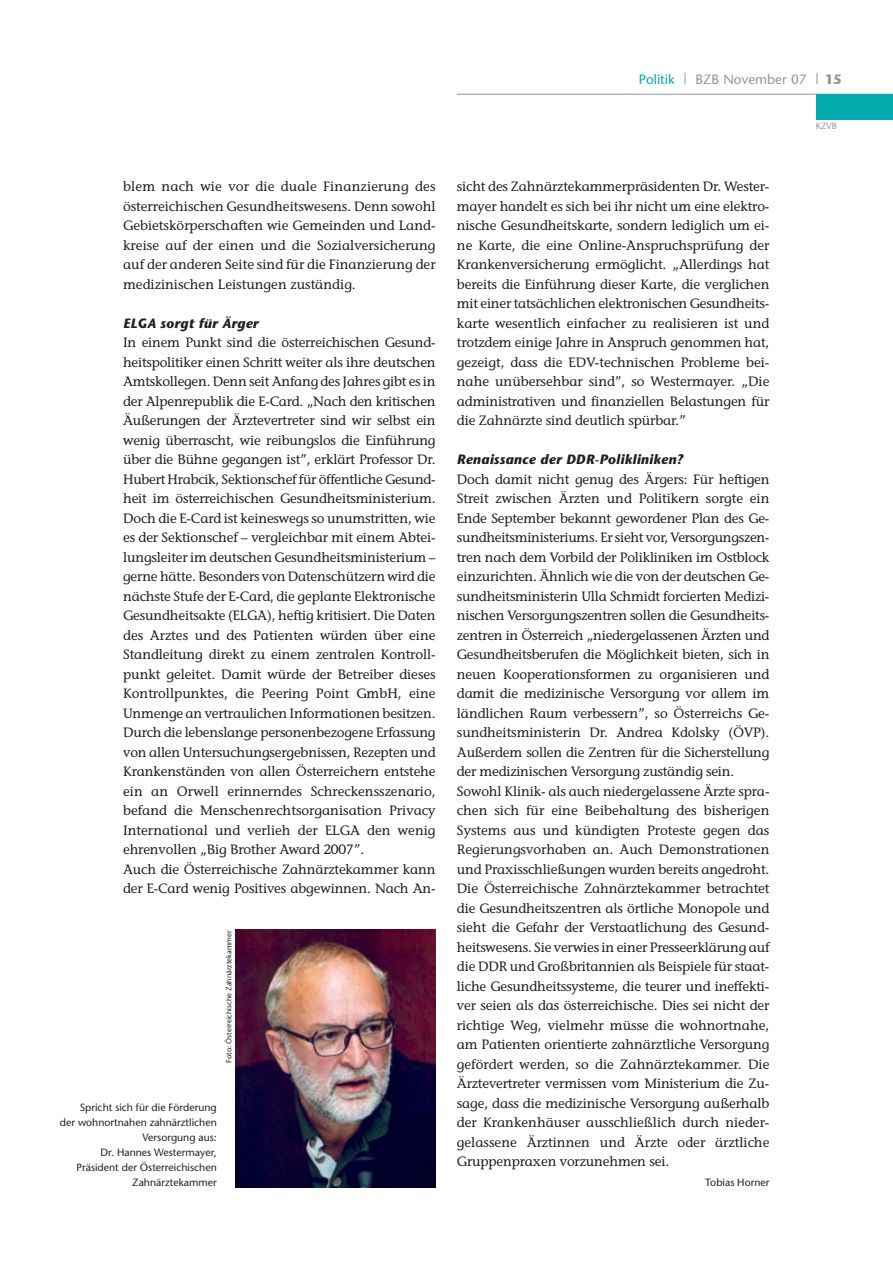
<style>
.page{position:relative;width:893px;height:1263px;background:#fff}
.page>*{position:absolute;margin:0;border:0;box-sizing:border-box;transform-origin:0 0}
.t1{font:13.5px/19.5px "Stone Informal";letter-spacing:-.01em;color:#231f20;text-align:justify}
.t2{font:italic 700 13.5px "Stone Sans";letter-spacing:.02em;color:#231f20}
.t3{font:13.5px "Stone Sans";color:#939598}
.t4{font:13.5px "Stone Sans";color:#00aaad}
.t5{font:700 13.5px "Stone Sans";color:#939598}
.t6{font:10.5px/15px "Stone Sans";color:#231f20;text-align:right}
.t7{font:9px "Stone Sans";color:#939598}
.t8{font:7.5px "Stone Sans";color:#231f20}
</style>
<div class="page">
<hr style="left:457px;top:94px;width:436px;height:1px;background:#939598">
<div style="left:816px;top:94px;width:77px;height:26px;background:#00aaad"></div>
<img style="left:235px;top:929px;width:201px;height:258px">
<p class="t1" style="left:123px;top:178px;width:314px">blem nach wie vor die duale Finanzierung des österreichischen Gesundheitswesens. Denn sowohl Gebietskörperschaften wie Gemeinden und Land&shy;kreise auf der einen und die Sozialversicherung auf der anderen Seite sind für die Finanzierung der medizinischen Leistungen zuständig.</p>
<p class="t2" style="left:123px;top:318px;width:137px">ELGA sorgt für Ärger</p>
<p class="t1" style="left:123px;top:334px;width:314px;text-align:left">In einem Punkt sind die österreichischen Gesund&shy;heitspolitiker einen Schritt weiter als ihre deutschen Amtskollegen. Denn seit Anfang des Jahres gibt es in der Alpenrepublik die E-Card. „Nach den kritischen Äußerungen der Ärztevertreter sind wir selbst ein wenig überrascht, wie reibungslos die Einführung über die Bühne gegangen ist”, erklärt Professor Dr.<br>Hubert Hrabcik, Sektionschef für öffentliche Gesund&shy;heit im österreichischen Gesundheitsministerium.<br>Doch die E-Card ist keineswegs so unumstritten, wie es der Sektionschef – vergleichbar mit einem Abtei&shy;lungsleiter im deutschen Gesundheitsministerium – gerne hätte. Besonders von Datenschützern wird die nächste Stufe der E-Card, die geplante Elektronische Gesundheitsakte (ELGA), heftig kritisiert. Die Daten des Arztes und des Patienten würden über eine Standleitung direkt zu einem zentralen Kontroll&shy;punkt geleitet. Damit würde der Betreiber dieses Kontrollpunktes, die Peering Point GmbH, eine Unmenge an vertraulichen Informationen besitzen.<br>Durch die lebenslange personenbezogene Erfassung von allen Untersuchungsergebnissen, Rezepten und Krankenständen von allen Österreichern entstehe ein an Orwell erinnerndes Schreckensszenario, befand die Menschenrechtsorganisation Privacy International und verlieh der ELGA den wenig ehrenvollen „Big Brother Award 2007”.<br>Auch die Österreichische Zahnärztekammer kann der E-Card wenig Positives abgewinnen. Nach An-</p>
<p class="t8" style="left:226px;top:1062px;width:134px;rotate:-90deg">Foto: Österreichische Zahnärztekammer</p>
<p class="t6" style="left:60px;top:1101px;width:158px">Spricht sich für die Förderung<br>der wohnortnahen zahnärztlichen<br>Versorgung aus:<br>Dr. Hannes Westermayer,<br>Präsident der Österreichischen<br>Zahnärztekammer</p>
<p class="t4" style="left:639px;top:74px;width:37px">Politik</p>
<p class="t3" style="left:695px;top:74px;width:113px">BZB November 07</p>
<p class="t5" style="left:825px;top:74px;width:19px">15</p>
<p class="t7" style="left:816px;top:122px;width:23px">KZVB</p>
<p class="t1" style="left:457px;top:178px;width:314px">sicht des Zahnärztekammerpräsidenten Dr. Wester&shy;mayer handelt es sich bei ihr nicht um eine elektro&shy;nische Gesundheitskarte, sondern lediglich um ei&shy;ne Karte, die eine Online-Anspruchsprüfung der Krankenversicherung ermöglicht. „Allerdings hat bereits die Einführung dieser Karte, die verglichen mit einer tatsächlichen elektronischen Gesundheits&shy;karte wesentlich einfacher zu realisieren ist und trotzdem einige Jahre in Anspruch genommen hat, gezeigt, dass die EDV-technischen Probleme bei&shy;nahe unübersehbar sind”, so Westermayer. „Die administrativen und finanziellen Belastungen für die Zahnärzte sind deutlich spürbar.”</p>
<p class="t2" style="left:457px;top:454px;width:228px">Renaissance der DDR-Polikliniken?</p>
<p class="t1" style="left:457px;top:471px;width:314px;text-align:left">Doch damit nicht genug des Ärgers: Für heftigen Streit zwischen Ärzten und Politikern sorgte ein Ende September bekannt gewordener Plan des Ge&shy;sundheitsministeriums. Er sieht vor, Versorgungszen&shy;tren nach dem Vorbild der Polikliniken im Ostblock einzurichten. Ähnlich wie die von der deutschen Ge&shy;sundheitsministerin Ulla Schmidt forcierten Medizi&shy;nischen Versorgungszentren sollen die Gesundheits&shy;zentren in Österreich „niedergelassenen Ärzten und Gesundheitsberufen die Möglichkeit bieten, sich in neuen Kooperationsformen zu organisieren und damit die medizinische Versorgung vor allem im ländlichen Raum verbessern”, so Österreichs Ge&shy;sundheitsministerin Dr. Andrea Kdolsky (ÖVP).<br>Außerdem sollen die Zentren für die Sicherstellung der medizinischen Versorgung zuständig sein.<br>Sowohl Klinik- als auch niedergelassene Ärzte spra&shy;chen sich für eine Beibehaltung des bisherigen Systems aus und kündigten Proteste gegen das Regierungsvorhaben an. Auch Demonstrationen und Praxisschließungen wurden bereits angedroht.<br>Die Österreichische Zahnärztekammer betrachtet die Gesundheitszentren als örtliche Monopole und sieht die Gefahr der Verstaatlichung des Gesund&shy;heitswesens. Sie verwies in einer Presseerklärung auf die DDR und Großbritannien als Beispiele für staat&shy;liche Gesundheitssysteme, die teurer und ineffekti&shy;ver seien als das österreichische. Dies sei nicht der richtige Weg, vielmehr müsse die wohnortnahe, am Patienten orientierte zahnärztliche Versorgung gefördert werden, so die Zahnärztekammer. Die Ärztevertreter vermissen vom Ministerium die Zu&shy;sage, dass die medizinische Versorgung außerhalb der Krankenhäuser ausschließlich durch nieder&shy;gelassene Ärztinnen und Ärzte oder ärztliche Gruppenpraxen vorzunehmen sei.</p>
<p class="t6" style="left:705px;top:1176px;width:66px">Tobias Horner</p>
</div>
